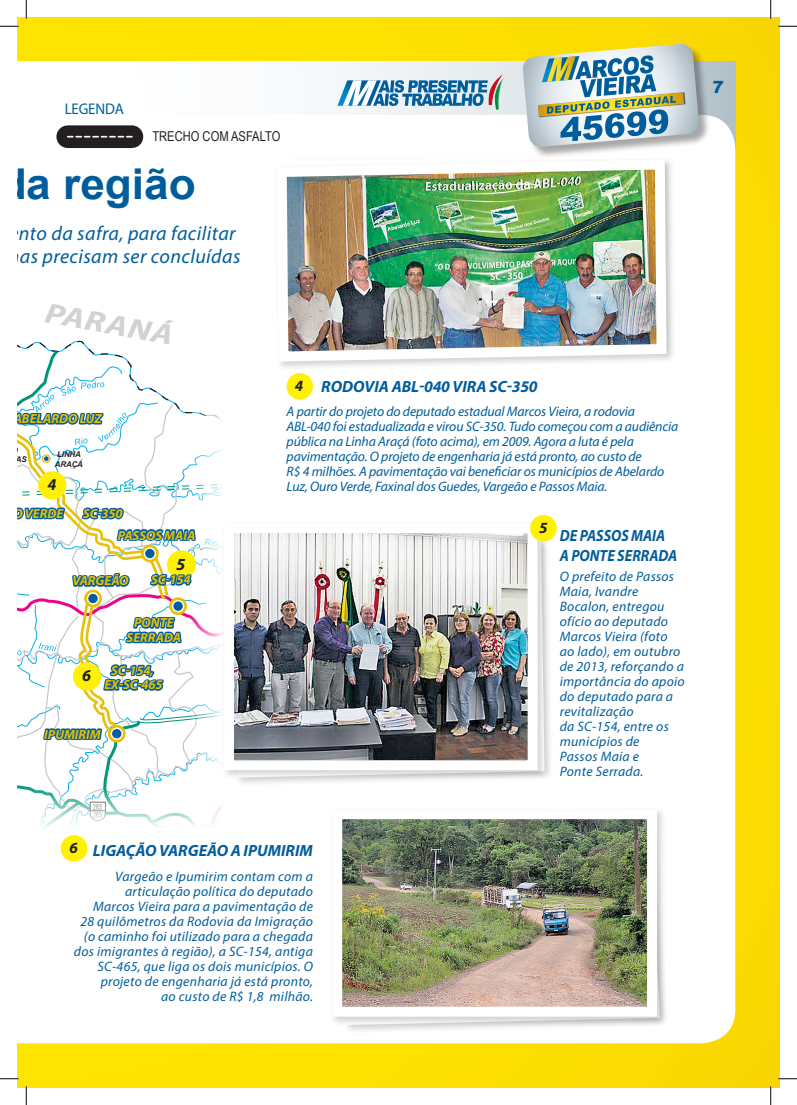
<style>
.page{position:relative;width:797px;height:1105px;background:#fff}
.page>*{position:absolute;margin:0;border:0;box-sizing:border-box;transform-origin:0 0}
.t1{font:700 42.5px "Arial";color:#005d9c;scale:1.04 1}
.t2{font:italic 700 28.62px "Myriad Pro";color:#d1d2d4;scale:1.22 1}
.t3{font:italic 20px/22.5px "Myriad Pro";letter-spacing:.02em;color:#005d9c;text-align:center}
.t4{font:italic 700 17px "Myriad Pro";color:#231f20}
.t5{font:900 16.88px "Arial";color:#005d9c}
.t6{font:italic 700 16.62px "Myriad Pro";color:#231f20}
.t7{font:italic 700 16.25px "Myriad Pro";color:#005d9c}
.t8{font:italic 700 16.25px/20px "Myriad Pro";color:#005d9c;scale:.9 1}
.t9{font:italic 700 15.62px "Myriad Pro";color:#231f20}
.t10{font:15.5px "Myriad Pro";letter-spacing:-.01em;color:#005d9c;scale:.96 1}
.t11{font:italic 13.75px/15px "Myriad Pro";letter-spacing:.02em;color:#005d9c;text-align:right}
.t12{font:italic 13.75px/15px "Myriad Pro";letter-spacing:-.01em;color:#005d9c}
.t13{font:13.62px "Arial Narrow";color:#231f20}
.t14{font:italic 700 13.25px/14.6px "Myriad Pro";color:#e9c005;text-align:center}
.t15{font:italic 700 13.25px/14.6px "Myriad Pro";letter-spacing:-.02em;color:#e9c005}
.t16{font:italic 700 8px/9.5px "Arial";letter-spacing:-.02em;color:#231f20}
.s1{font-size:16.62px;color:#231f20}
.s2{font-size:15.62px;color:#231f20}
</style>
<div class="page">
<div style="left:17px;top:17px;width:762px;height:1070px;background:#fbde01"></div>
<svg style="left:17px;top:62px;width:718px;height:53px;background:#f4f6f8"></svg>
<div style="left:17px;top:115px;width:718px;height:928px;background:#fff"></div>
<div style="left:523px;top:45px;width:187px;height:114px;background:#231f20;opacity:.4"></div>
<svg style="left:522px;top:44px;width:177px;height:104px;background:#acbfb1"></svg>
<svg style="left:337px;top:73px;width:168px;height:38px;background:#9dbed3"></svg>
<svg style="left:17px;top:335px;width:171px;height:46px;background:#f4f9fa"></svg>
<svg style="left:17px;top:757px;width:171px;height:15px;background:#f1f8f9"></svg>
<div style="left:188px;top:314px;width:76px;height:567px;background:#fff"></div>
<div style="left:17px;top:281px;width:269px;height:54px;background:#fff"></div>
<div style="left:17px;top:772px;width:269px;height:79px;background:#fff"></div>
<svg style="left:17px;top:381px;width:206px;height:376px"></svg>
<div style="left:274px;top:157px;width:402px;height:214px;background:#fefefe"></div>
<img style="left:271px;top:154px;width:400px;height:213px">
<div style="left:286px;top:373px;width:27px;height:27px;background:#fff101;border-radius:50%"></div>
<div style="left:332px;top:807px;width:337px;height:227px;background:#fff"></div>
<svg style="left:329px;top:805px;width:336px;height:225px"></svg>
<div style="left:330px;top:807px;width:336px;height:219px;background:#231f20;opacity:.2"></div>
<img style="left:343px;top:820px;width:303px;height:186px">
<div style="left:332px;top:809px;width:325px;height:208px;border:10px solid #fff"></div>
<div style="left:61px;top:835px;width:26px;height:27px;background:#fff101;border-radius:50%"></div>
<div style="left:231px;top:537px;width:323px;height:250px;background:#231f20;opacity:.2"></div>
<div style="left:222px;top:521px;width:325px;height:259px;background:#231f20;opacity:.2"></div>
<img style="left:235px;top:534px;width:291px;height:225px">
<div style="left:224px;top:523px;width:313px;height:247px;border:10px solid #fff"></div>
<div style="left:530px;top:515px;width:26px;height:26px;background:#fff101;border-radius:50%"></div>
<div style="left:68px;top:125px;width:64px;height:23px;background:#231f20"></div>
<svg style="left:68px;top:136px;width:64px;height:2px"></svg>
<svg style="left:0;top:25px;width:19px;height:2px"></svg>
<svg style="left:778px;top:25px;width:19px;height:2px"></svg>
<svg style="left:0;top:1078px;width:19px;height:1px"></svg>
<svg style="left:778px;top:1078px;width:19px;height:1px"></svg>
<svg style="left:25px;top:0;width:2px;height:19px"></svg>
<svg style="left:25px;top:1086px;width:2px;height:19px"></svg>
<svg style="left:770px;top:0;width:1px;height:19px"></svg>
<svg style="left:770px;top:1086px;width:1px;height:19px"></svg>
<p class="t10" style="left:65px;top:99px;width:63px">LEGENDA</p>
<p class="t13" style="left:152px;top:126px;width:129px">TRECHO COM ASFALTO</p>
<h1 class="t1" style="left:-1px;top:156px;width:190px">da região</h1>
<h3 class="t3" style="left:-7px;top:222px;width:249px">mento da safra, para facilitar mas precisam ser concluídas</h3>
<h2 class="t2" style="left:49px;top:294px;width:108px;rotate:10deg">PARANÁ</h2>
<p class="t14" style="left:14px;top:411px;width:89px">ABELARDO LUZ</p>
<p class="t16" style="left:1px;top:455px;width:28px">ANTAS</p>
<p class="t16" style="left:55px;top:450px;width:30px">LINHA<br>ARAÇÁ</p>
<p class="t6" style="left:47px;top:473px;width:10px">4</p>
<p class="t14" style="left:-3px;top:506px;width:68px">URO VERDE</p>
<p class="t14" style="left:83px;top:506px;width:41px">SC-350</p>
<p class="t14" style="left:118px;top:527px;width:79px">PASSOS MAIA</p>
<p class="t14" style="left:72px;top:573px;width:58px">VARGEÃO</p>
<p class="t4" style="left:176px;top:553px;width:11px">5</p>
<p class="t14" style="left:151px;top:572px;width:41px">SC-154</p>
<p class="t14" style="left:127px;top:615px;width:56px">PONTE<br>SERRADA</p>
<p class="t15" style="left:104px;top:662px;width:60px;text-indent:-22px"><span class="s1">6</span> SC-154,<br>EX-SC-465</p>
<p class="t14" style="left:44px;top:726px;width:58px">IPUMIRIM</p>
<p class="t7" style="left:295px;top:376px;width:244px"><span class="s2">4</span> RODOVIA ABL-040 VIRA SC-350</p>
<p class="t12" style="left:286px;top:404px;width:393px">A partir do projeto do deputado estadual Marcos Vieira, a rodovia ABL-040 foi estadualizada e virou SC-350. Tudo começou com a audiência pública na Linha Araçá (foto acima), em 2009. Agora a luta é pela pavimentação. O projeto de engenharia já está pronto, ao custo de<br>R$ 4 milhões. A pavimentação vai beneficiar os municípios de Abelardo Luz, Ouro Verde, Faxinal dos Guedes, Vargeão e Passos Maia.</p>
<p class="t9" style="left:539px;top:517px;width:10px">5</p>
<p class="t8" style="left:560px;top:525px;width:132px">DE PASSOS MAIA<br>A PONTE SERRADA</p>
<p class="t11" style="left:560px;top:569px;width:126px;text-align:left">O prefeito de Passos<br>Maia, Ivandre<br>Bocalon, entregou ofício ao deputado<br>Marcos Vieira (foto ao lado), em outubro de 2013, reforçando a importância do apoio do deputado para a revitalização<br>da SC-154, entre os municípios de<br>Passos Maia e<br>Ponte Serrada.</p>
<p class="t7" style="left:70px;top:840px;width:245px"><sup>6</sup> LIGAÇÃO VARGEÃO A IPUMIRIM</p>
<p class="t11" style="left:74px;top:869px;width:240px">Vargeão e Ipumirim contam com a articulação política do deputado<br>Marcos Vieira para a pavimentação de<br>28 quilômetros da Rodovia da Imigração (o caminho foi utilizado para a chegada dos imigrantes à região), a SC-154, antiga SC-465, que liga os dois municípios. O projeto de engenharia já está pronto,<br>ao custo de R$ 1,8 milhão.</p>
<p class="t5" style="left:712px;top:74px;width:15px">7</p>
</div>
